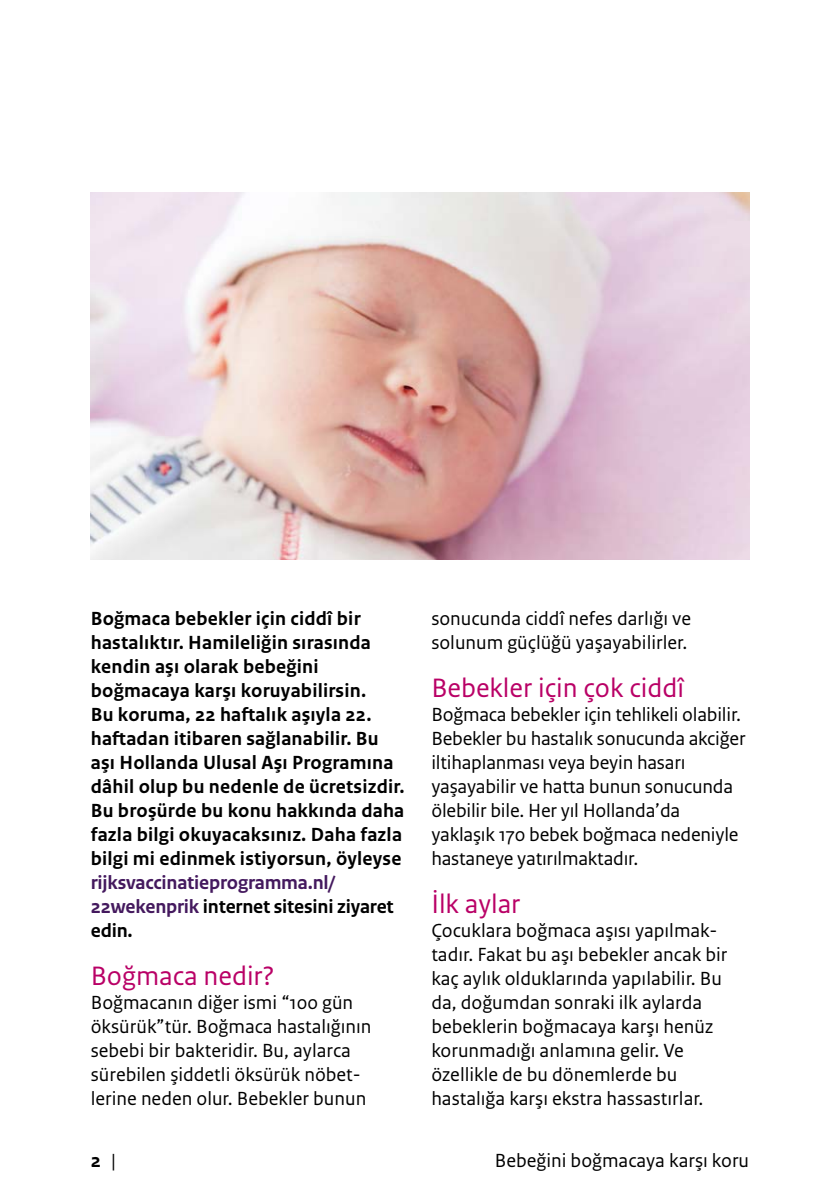
<style>
.page{position:relative;width:840px;height:1191px;background:#fff}
.page>*{position:absolute;margin:0;border:0;box-sizing:border-box;transform-origin:0 0}
.H2_Paragraafkop{font:28px "Rijksoverheid Sans Text";color:#b90066}
.P_Broodtekst-sans{font:20px/24px "Rijksoverheid Sans Text";color:#000}
.Inleiding{font:700 20px/24px "Rijksoverheid Sans Text";letter-spacing:.01em;color:#000}
.s1{color:#44195e}
.s2{font-weight:400}
</style>
<div class="page">
<img style="left:91px;top:193px;width:657px;height:366px">
<p class="Inleiding" style="left:91px;top:607px;width:315px">Boğmaca bebekler için ciddî bir hastalıktır. Hamileliğin sırasında kendin aşı olarak bebeğini boğmacaya karşı koruyabilirsin.<br>Bu koruma, 22 haftalık aşıyla 22. haftadan itibaren sağlanabilir. Bu aşı Hollanda Ulusal Aşı Programına dâhil olup bu nedenle de ücretsizdir.<br>Bu broşürde bu konu hakkında daha fazla bilgi okuyacaksınız. Daha fazla bilgi mi edinmek istiyorsun, öyleyse <span class="s1">rijksvaccinatieprogramma.nl/ 22wekenprik</span> internet sitesini ziyaret edin.</p>
<h2 class="H2_Paragraafkop" style="left:91px;top:960px;width:185px">Boğmaca nedir?</h2>
<p class="P_Broodtekst-sans" style="left:91px;top:991px;width:282px">Boğmacanın diğer ismi “100 gün öksürük”tür. Boğmaca hastalığının sebebi bir bakteridir. Bu, aylarca sürebilen şiddetli öksürük nöbet&shy;lerine neden olur. Bebekler bunun</p>
<p class="P_Broodtekst-sans" style="left:431px;top:607px;width:261px">sonucunda ciddî nefes darlığı ve solunum güçlüğü yaşayabilirler.</p>
<h2 class="H2_Paragraafkop" style="left:431px;top:672px;width:254px">Bebekler için çok ciddî</h2>
<p class="P_Broodtekst-sans" style="left:431px;top:703px;width:315px">Boğmaca bebekler için tehlikeli olabilir.<br>Bebekler bu hastalık sonucunda akciğer iltihaplanması veya beyin hasarı yaşayabilir ve hatta bunun sonucunda ölebilir bile. Her yıl Hollanda’da yaklaşık 170 bebek boğmaca nedeniyle hastaneye yatırılmaktadır.</p>
<h2 class="H2_Paragraafkop" style="left:431px;top:888px;width:91px">İlk aylar</h2>
<p class="P_Broodtekst-sans" style="left:431px;top:919px;width:297px">Çocuklara boğmaca aşısı yapılmak&shy;tadır. Fakat bu aşı bebekler ancak bir kaç aylık olduklarında yapılabilir. Bu da, doğumdan sonraki ilk aylarda bebeklerin boğmacaya karşı henüz korunmadığı anlamına gelir. Ve özellikle de bu dönemlerde bu hastalığa karşı ekstra hassastırlar.</p>
<p class="Inleiding" style="left:91px;top:1149px;width:27px">2 <span class="s2">|</span></p>
<p class="P_Broodtekst-sans" style="left:494px;top:1149px;width:256px">Bebeğini boğmacaya karşı koru</p>
</div>
